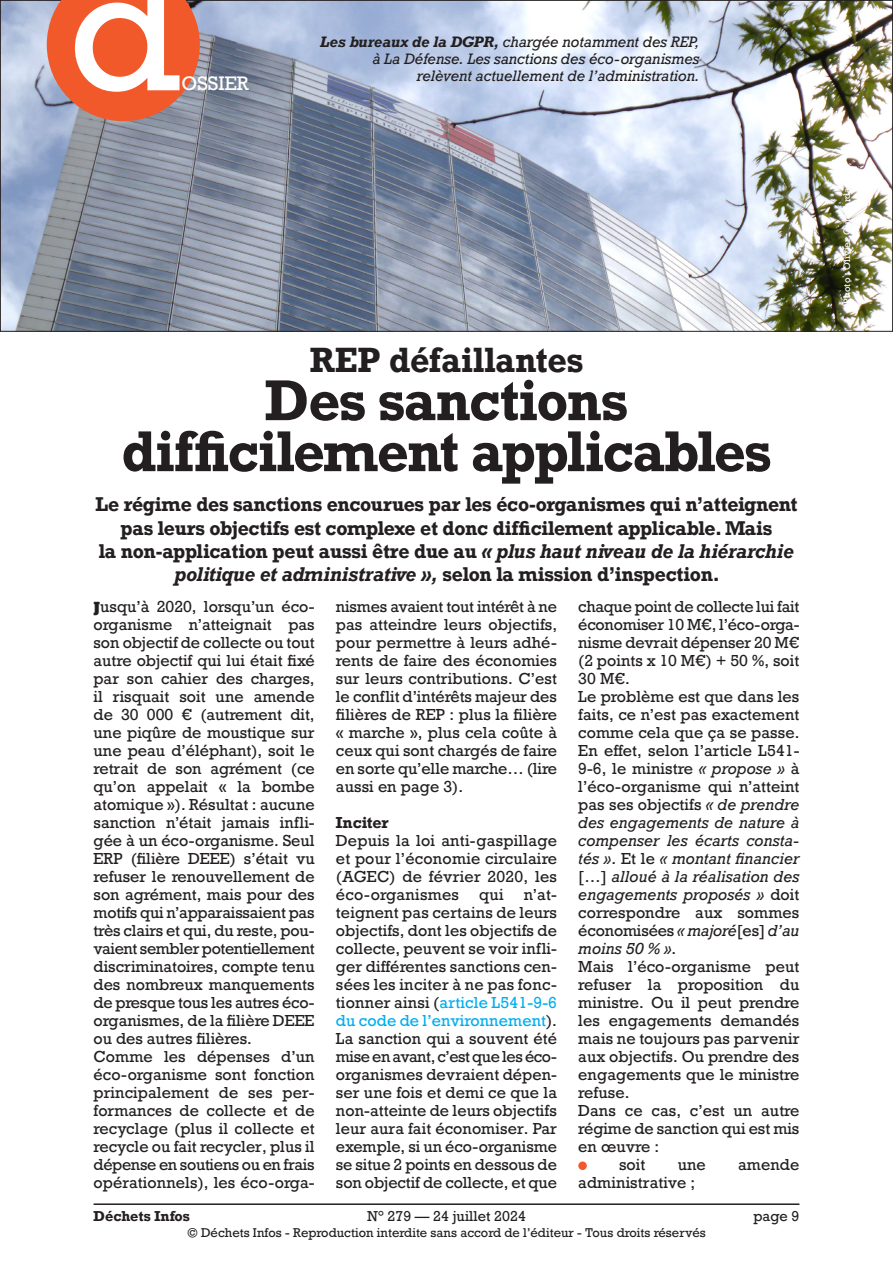
<style>
.page{position:relative;width:893px;height:1263px;background:#fff}
.page>*{position:absolute;margin:0;border:0;box-sizing:border-box;transform-origin:0 0}
.t1{font:166.5px "Rockwell";color:#fff}
.Titre_32{font:700 54px/51px "Rockwell";letter-spacing:-.02em;color:#231f20;text-align:center;scale:.96 1}
.Titre_32-2{font:700 33px "Rockwell";color:#231f20;scale:.96 1}
.Châpo_12_5pt{font:700 18.75px/23.2px "Rockwell";letter-spacing:-.01em;color:#231f20;text-align:center}
.t2{font:18.3px "Rockwell";color:#fff}
.Texte_courant{font:15px/18px "Rockwell";letter-spacing:.005em;color:#231f20;text-align:justify}
.Texte_courant-2{font:700 15px "Rockwell";letter-spacing:-.01em;color:#231f20}
.Légende_photo{font:italic 14.25px/17.2px "Rockwell";letter-spacing:-.005em;color:#231f20;text-align:right}
.t3{font:13.5px "Rockwell";color:#231f20}
.t4{font:700 13.5px "Rockwell";color:#231f20}
.t5{font:12px "Rockwell";color:#231f20}
.Crédit_photo{font:9px "Rockwell";letter-spacing:.015em;color:#fff}
.s1{font-weight:700}
.s2{font-style:italic}
.s3{font-family:"Rockwell Std";font-weight:800}
.s4{color:#00aeef}
</style>
<div class="page">
<hr style="left:94px;top:1203px;width:705px;height:2px;background:#231f20">
<div style="left:578px;top:1161px;width:9px;height:9px;background:#f1592a;border-radius:50%"></div>
<img style="left:2px;top:2px;width:889px;height:328px">
<svg style="left:47px;top:0;width:153px;height:121px;background:#e2633f"></svg>
<p class="t1" style="left:69px;top:-73px;width:114px">d</p>
<p class="t2" style="left:182px;top:72px;width:69px">OSSIER</p>
<p class="Légende_photo" style="left:320px;top:33px;width:381px"><span class="s1">Les bureaux de la DGPR,</span> chargée notamment des REP, à La Défense. Les sanctions des éco-organismes</p>
<p class="Légende_photo" style="left:417px;top:68px;width:284px">relèvent actuellement de l’administration.</p>
<p class="Titre_32-2" style="left:310px;top:338px;width:286px">REP défaillantes</p>
<p class="Titre_32" style="left:122px;top:374px;width:678px">Des sanctions difficilement applicables</p>
<p class="Châpo_12_5pt" style="left:95px;top:493px;width:703px">Le régime des sanctions encourues par les éco-organismes qui n’atteignent pas leurs objectifs est complexe et donc difficilement applicable. Mais<br>la non-application peut aussi être due au <span class="s2">« plus haut niveau de la hiérarchie politique et administrative »,</span> selon la mission d’inspection.</p>
<p class="Texte_courant" style="left:94px;top:598px;width:223px"><span class="s3">J</span>usqu’à 2020, lorsqu’un éco&shy;organisme n’atteignait pas son objectif de collecte ou tout autre objectif qui lui était fixé par son cahier des charges, il risquait soit une amende de 30 000 € (autrement dit, une piqûre de moustique sur une peau d’éléphant), soit le retrait de son agrément (ce qu’on appelait « la bombe atomique »). Résultat : aucune sanction n’était jamais infli&shy;gée à un éco-organisme. Seul ERP (filière DEEE) s’était vu refuser le renouvellement de son agrément, mais pour des motifs qui n’apparaissaient pas très clairs et qui, du reste, pou&shy;vaient sembler potentiellement discriminatoires, compte tenu des nombreux manquements de presque tous les autres éco&shy;organismes, de la filière DEEE ou des autres filières.</p>
<p class="Texte_courant" style="left:94px;top:1048px;width:223px">Comme les dépenses d’un éco-organisme sont fonction principalement de ses per&shy;formances de collecte et de recyclage (plus il collecte et recycle ou fait recycler, plus il dépense en soutiens ou en frais opérationnels), les éco-orga-</p>
<p class="Texte_courant" style="left:578px;top:598px;width:223px">chaque point de collecte lui fait économiser 10 M€, l’éco-orga&shy;nisme devrait dépenser 20 M€ (2 points x 10 M€) + 50 %, soit 30 M€.</p>
<p class="Texte_courant" style="left:578px;top:688px;width:223px">Le problème est que dans les faits, ce n’est pas exactement comme cela que ça se passe.<br>En effet, selon l’article L541- 9-6, le ministre <span class="s2">« propose »</span> à l’éco-organisme qui n’atteint pas ses objectifs <span class="s2">« de prendre des engagements de nature à compenser les écarts consta&shy;tés »</span>. Et le <span class="s2">« montant financier </span>[…] <span class="s2">alloué à la réalisation des engagements proposés »</span> doit correspondre aux sommes économisées <span class="s2">« majoré</span>[es] <span class="s2">d’au moins 50 % »</span>.</p>
<p class="Texte_courant" style="left:578px;top:958px;width:223px">Mais l’éco-organisme peut refuser la proposition du ministre. Ou il peut prendre les engagements demandés mais ne toujours pas parvenir aux objectifs. Ou prendre des engagements que le ministre refuse.</p>
<p class="Texte_courant" style="left:578px;top:1102px;width:223px">Dans ce cas, c’est un autre régime de sanction qui est mis en œuvre :</p>
<p class="Texte_courant" style="left:619px;top:1156px;width:28px">soit</p>
<p class="Texte_courant" style="left:678px;top:1156px;width:30px">une</p>
<p class="Texte_courant" style="left:738px;top:1156px;width:63px">amende</p>
<p class="Texte_courant" style="left:578px;top:1174px;width:118px">administrative ;</p>
<p class="Texte_courant" style="left:336px;top:598px;width:223px">nismes avaient tout intérêt à ne pas atteindre leurs objectifs, pour permettre à leurs adhé&shy;rents de faire des économies sur leurs contributions. C’est le conflit d’intérêts majeur des filières de REP : plus la filière « marche », plus cela coûte à ceux qui sont chargés de faire en sorte qu’elle marche… (lire aussi en page 3).</p>
<p class="Texte_courant-2" style="left:336px;top:813px;width:54px">Inciter</p>
<p class="Texte_courant" style="left:336px;top:832px;width:223px">Depuis la loi anti-gaspillage et pour l’économie circulaire (AGEC) de février 2020, les éco-organismes</p>
<p class="Texte_courant" style="left:479px;top:886px;width:26px">qui</p>
<p class="Texte_courant" style="left:336px;top:886px;width:223px;text-indent:188px">n’at&shy;teignent pas certains de leurs objectifs, dont les objectifs de collecte, peuvent se voir infli&shy;ger différentes sanctions cen&shy;sées les inciter à ne pas fonc&shy;tionner ainsi (<span class="s4">article L541-9-6 du code de l’environnement</span>).</p>
<p class="Texte_courant" style="left:336px;top:1030px;width:223px">La sanction qui a souvent été mise en avant, c’est que les éco&shy;organismes devraient dépen&shy;ser une fois et demi ce que la non-atteinte de leurs objectifs leur aura fait économiser. Par exemple, si un éco-organisme se situe 2 points en dessous de son objectif de collecte, et que</p>
<p class="t4" style="left:94px;top:1207px;width:98px">Déchets Infos</p>
<p class="t3" style="left:367px;top:1207px;width:160px">N° 279 — 24 juillet 2024</p>
<p class="t3" style="left:753px;top:1207px;width:48px">page 9</p>
<p class="t5" style="left:187px;top:1225px;width:520px">© Déchets Infos - Reproduction interdite sans accord de l’éditeur - Tous droits réservés</p>
<p class="Crédit_photo" style="left:841px;top:304px;width:122px;rotate:-90deg">Photo : Olivier Guichardaz</p>
</div>
